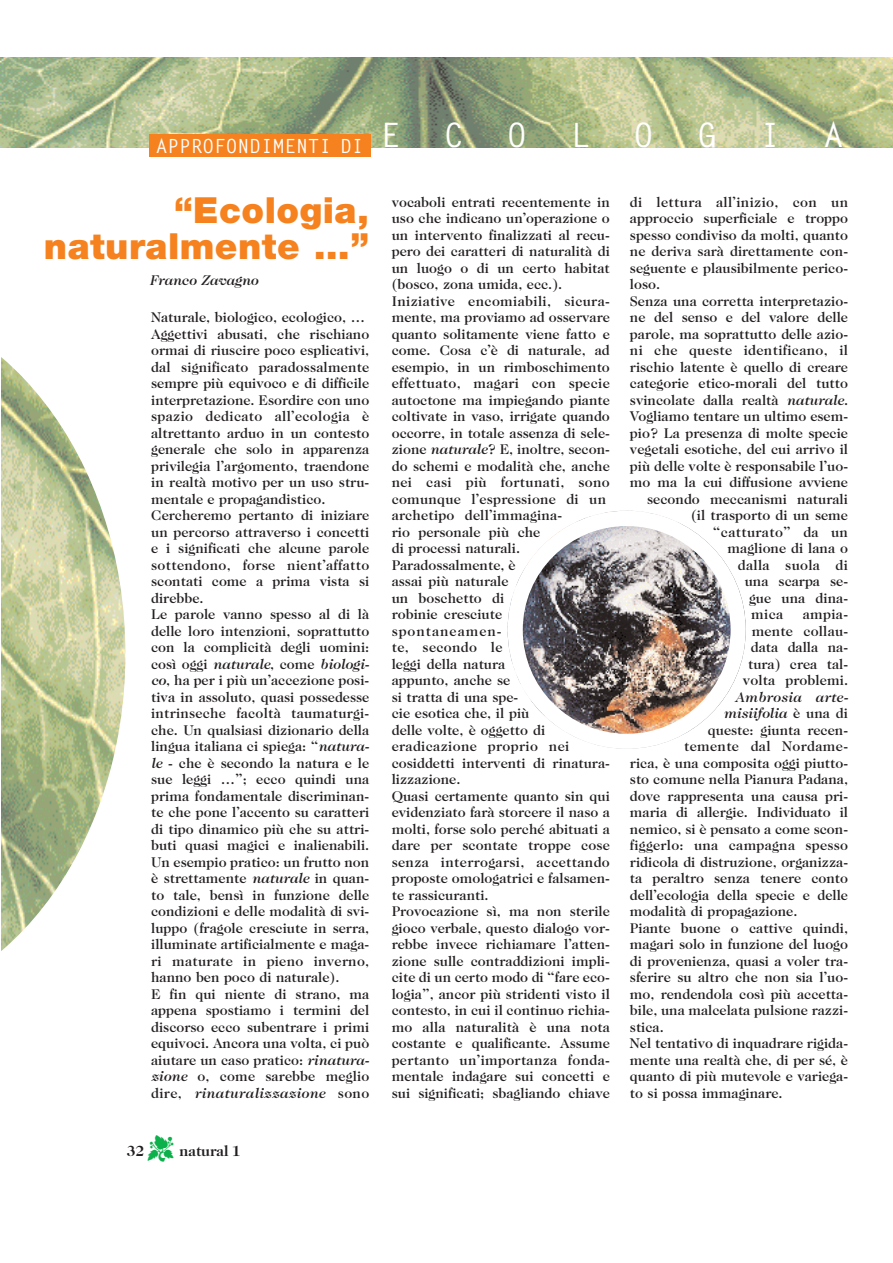
<style>
.page{position:relative;width:893px;height:1263px;background:#fff}
.page>*{position:absolute;margin:0;border:0;box-sizing:border-box;transform-origin:0 0}
.t1{font:900 36px/36px "Helvetica Neue";letter-spacing:.015em;color:#f5821f;text-align:right}
.t2{font:700 33.6px "Letter Gothic";color:#fff}
.t3{font:700 19.5px "Letter Gothic";color:#fff}
.t4{font:700 15px "Caslon Two Twenty Four";color:#231f20}
.t5{font:500 14.25px/16.5px "Caslon Two Twenty Four";color:#231f20}
.t6{font:500 14.25px "Caslon Two Twenty Four";letter-spacing:.025em;color:#231f20}
.t7{font:italic 500 14.25px "Caslon Two Twenty Four";color:#231f20}
.t8{font:500 14.25px "Caslon Two Twenty Four";letter-spacing:.02em;color:#231f20}
.t9{font:italic 500 14.25px "Caslon Two Twenty Four";letter-spacing:.025em;color:#231f20}
.s1{font-style:italic}
.s2{font-style:normal}
</style>
<div class="page">
<img style="left:0;top:57px;width:893px;height:91px">
<div style="left:149px;top:135px;width:221px;height:22px;background:#f5821f"></div>
<img style="left:1px;top:357px;width:124px;height:594px">
<img style="left:523px;top:526px;width:207px;height:208px;border-radius:50%">
<h3 class="t3" style="left:156px;top:138px;width:209px">APPROFONDIMENTI DI</h3>
<h2 class="t2" style="left:380px;top:122px;width:22px">E</h2>
<h2 class="t2" style="left:444px;top:122px;width:22px">C</h2>
<h2 class="t2" style="left:507px;top:122px;width:22px">O</h2>
<h2 class="t2" style="left:570px;top:122px;width:22px">L</h2>
<h2 class="t2" style="left:633px;top:122px;width:22px">O</h2>
<h2 class="t2" style="left:697px;top:122px;width:22px">G</h2>
<h2 class="t2" style="left:760px;top:122px;width:22px">I</h2>
<h2 class="t2" style="left:823px;top:122px;width:22px">A</h2>
<h1 class="t1" style="left:44px;top:195px;width:327px">“Ecologia, naturalmente …”</h1>
<p class="t7" style="left:149px;top:274px;width:110px">Franco Zavagno</p>
<p class="t5" style="left:151px;top:310px;width:220px">Naturale, biologico, ecologico, …<br>Aggettivi abusati, che rischiano ormai di riuscire poco esplicativi, dal significato paradossalmente sempre più equivoco e di difficile interpretazione. Esordire con uno spazio dedicato all’ecologia è altrettanto arduo in un contesto generale che solo in apparenza privilegia l’argomento, traendone in realtà motivo per un uso stru&shy;mentale e propagandistico.<br>Cercheremo pertanto di iniziare un percorso attraverso i concetti e i significati che alcune parole sottendono, forse nient’affatto scontati come a prima vista si direbbe.<br>Le parole vanno spesso al di là delle loro intenzioni, soprattutto con la complicità degli uomini: così oggi <span class="s1">naturale</span>, come <span class="s1">biologi&shy;co</span>, ha per i più un’accezione posi&shy;tiva in assoluto, quasi possedesse intrinseche facoltà taumaturgi&shy;che. Un qualsiasi dizionario della lingua italiana ci spiega: “<span class="s1">natura&shy;le</span> - che è secondo la natura e le sue leggi …”; ecco quindi una prima fondamentale discriminan&shy;te che pone l’accento su caratteri di tipo dinamico più che su attri&shy;buti quasi magici e inalienabili.<br>Un esempio pratico: un frutto non è strettamente <span class="s1">naturale</span> in quan&shy;to tale, bensì in funzione delle condizioni e delle modalità di svi&shy;luppo (fragole cresciute in serra, illuminate artificialmente e maga&shy;ri maturate in pieno inverno, hanno ben poco di naturale).<br>E fin qui niente di strano, ma appena spostiamo i termini del discorso ecco subentrare i primi equivoci. Ancora una volta, ci può aiutare un caso pratico: <span class="s1">rinatura&shy;zione</span> o, come sarebbe meglio dire, <span class="s1">rinaturalizzazione</span> sono</p>
<p class="t5" style="left:392px;top:195px;width:220px">vocaboli entrati recentemente in uso che indicano un’operazione o un intervento finalizzati al recu&shy;pero dei caratteri di naturalità di un luogo o di un certo habitat (bosco, zona umida, ecc.).<br>Iniziative encomiabili, sicura&shy;mente, ma proviamo ad osservare quanto solitamente viene fatto e come. Cosa c’è di naturale, ad esempio, in un rimboschimento effettuato, magari con specie autoctone ma impiegando piante coltivate in vaso, irrigate quando occorre, in totale assenza di sele&shy;zione <span class="s1">naturale</span>? E, inoltre, secon&shy;do schemi e modalità che, anche nei casi più fortunati, sono comunque l’espressione di un archetipo dell’immagina-<br>rio personale più che<br>di processi naturali.<br>Paradossalmente, è<br>assai più naturale<br>un boschetto di<br>robinie cresciute spontaneamen-<br>te, secondo le<br>leggi della natura<br>appunto, anche se<br>si tratta di una spe-<br>cie esotica che, il più<br>delle volte, è oggetto di eradicazione proprio nei cosiddetti interventi di rinatura&shy;lizzazione.<br>Quasi certamente quanto sin qui evidenziato farà storcere il naso a molti, forse solo perché abituati a dare per scontate troppe cose senza interrogarsi, accettando proposte omologatrici e falsamen&shy;te rassicuranti.<br>Provocazione sì, ma non sterile gioco verbale, questo dialogo vor&shy;rebbe invece richiamare l’atten&shy;zione sulle contraddizioni impli&shy;cite di un certo modo di “fare eco&shy;logia”, ancor più stridenti visto il contesto, in cui il continuo richia&shy;mo alla naturalità è una nota costante e qualificante. Assume pertanto un’importanza fonda&shy;mentale indagare sui concetti e sui significati; sbagliando chiave</p>
<p class="t6" style="left:630px;top:196px;width:220px">di lettura all’inizio, con un</p>
<p class="t5" style="left:630px;top:211px;width:220px">approccio superficiale e troppo</p>
<p class="t5" style="left:630px;top:228px;width:220px">spesso condiviso da molti, quanto</p>
<p class="t5" style="left:630px;top:244px;width:220px">ne deriva sarà direttamente con-</p>
<p class="t5" style="left:630px;top:261px;width:220px">seguente e plausibilmente perico-</p>
<p class="t5" style="left:630px;top:277px;width:32px">loso.</p>
<p class="t5" style="left:630px;top:294px;width:220px">Senza una corretta interpretazio-</p>
<p class="t5" style="left:630px;top:310px;width:220px">ne del senso e del valore delle</p>
<p class="t5" style="left:630px;top:327px;width:220px">parole, ma soprattutto delle azio-</p>
<p class="t6" style="left:630px;top:345px;width:220px">ni che queste identificano, il</p>
<p class="t5" style="left:630px;top:360px;width:220px">rischio latente è quello di creare</p>
<p class="t5" style="left:630px;top:376px;width:220px">categorie etico-morali del tutto</p>
<p class="t5" style="left:630px;top:393px;width:220px">svincolate dalla realtà <span class="s1">naturale</span>.</p>
<p class="t5" style="left:630px;top:409px;width:220px">Vogliamo tentare un ultimo esem-</p>
<p class="t5" style="left:630px;top:426px;width:220px">pio? La presenza di molte specie</p>
<p class="t5" style="left:630px;top:442px;width:220px">vegetali esotiche, del cui arrivo il</p>
<p class="t5" style="left:630px;top:459px;width:220px">più delle volte è responsabile l’uo-</p>
<p class="t5" style="left:630px;top:475px;width:220px">mo ma la cui diffusione avviene</p>
<p class="t5" style="left:647px;top:492px;width:202px">secondo meccanismi naturali</p>
<p class="t5" style="left:691px;top:508px;width:159px">(il trasporto di un seme</p>
<p class="t6" style="left:713px;top:526px;width:137px">“catturato” da un</p>
<p class="t5" style="left:728px;top:541px;width:122px">maglione di lana o</p>
<p class="t6" style="left:738px;top:559px;width:112px">dalla suola di</p>
<p class="t5" style="left:745px;top:574px;width:105px">una scarpa se-</p>
<p class="t5" style="left:749px;top:591px;width:100px">gue una dina-</p>
<p class="t5" style="left:751px;top:607px;width:34px">mica</p>
<p class="t5" style="left:743px;top:607px;width:107px;text-align:right">ampia-<br>mente collau&shy;data dalla na&shy;tura) crea tal&shy;volta problemi.</p>
<p class="t9" style="left:735px;top:691px;width:114px">Ambrosia arte-</p>
<p class="t7" style="left:724px;top:708px;width:126px">misiifolia <span class="s2">è una di</span></p>
<p class="t5" style="left:708px;top:723px;width:142px">queste: giunta recen-</p>
<p class="t6" style="left:684px;top:741px;width:166px">temente dal Nordame-</p>
<p class="t5" style="left:630px;top:756px;width:220px">rica, è una composita oggi piutto-</p>
<p class="t5" style="left:630px;top:772px;width:220px">sto comune nella Pianura Padana,</p>
<p class="t5" style="left:630px;top:789px;width:220px">dove rappresenta una causa pri-</p>
<p class="t5" style="left:630px;top:805px;width:220px">maria di allergie. Individuato il</p>
<p class="t5" style="left:630px;top:822px;width:220px">nemico, si è pensato a come scon-</p>
<p class="t8" style="left:630px;top:840px;width:220px">figgerlo: una campagna spesso</p>
<p class="t5" style="left:630px;top:855px;width:220px">ridicola di distruzione, organizza-</p>
<p class="t5" style="left:630px;top:871px;width:220px">ta peraltro senza tenere conto</p>
<p class="t5" style="left:630px;top:888px;width:220px">dell’ecologia della specie e delle</p>
<p class="t5" style="left:630px;top:904px;width:169px">modalità di propagazione.</p>
<p class="t5" style="left:630px;top:921px;width:220px">Piante buone o cattive quindi,</p>
<p class="t5" style="left:630px;top:937px;width:220px">magari solo in funzione del luogo</p>
<p class="t5" style="left:630px;top:954px;width:220px">di provenienza, quasi a voler tra-</p>
<p class="t5" style="left:630px;top:970px;width:220px">sferire su altro che non sia l’uo-</p>
<p class="t5" style="left:630px;top:987px;width:220px">mo, rendendola così più accetta-</p>
<p class="t5" style="left:630px;top:1003px;width:220px">bile, una malcelata pulsione razzi-</p>
<p class="t5" style="left:630px;top:1020px;width:35px">stica.</p>
<p class="t5" style="left:630px;top:1036px;width:220px">Nel tentativo di inquadrare rigida-</p>
<p class="t5" style="left:630px;top:1053px;width:220px">mente una realtà che, di per sé, è</p>
<p class="t5" style="left:630px;top:1069px;width:220px">quanto di più mutevole e variega-</p>
<p class="t5" style="left:630px;top:1086px;width:154px">to si possa immaginare.</p>
<p class="t4" style="left:127px;top:1145px;width:19px">32</p>
<p class="t4" style="left:180px;top:1145px;width:62px">natural 1</p>
</div>
